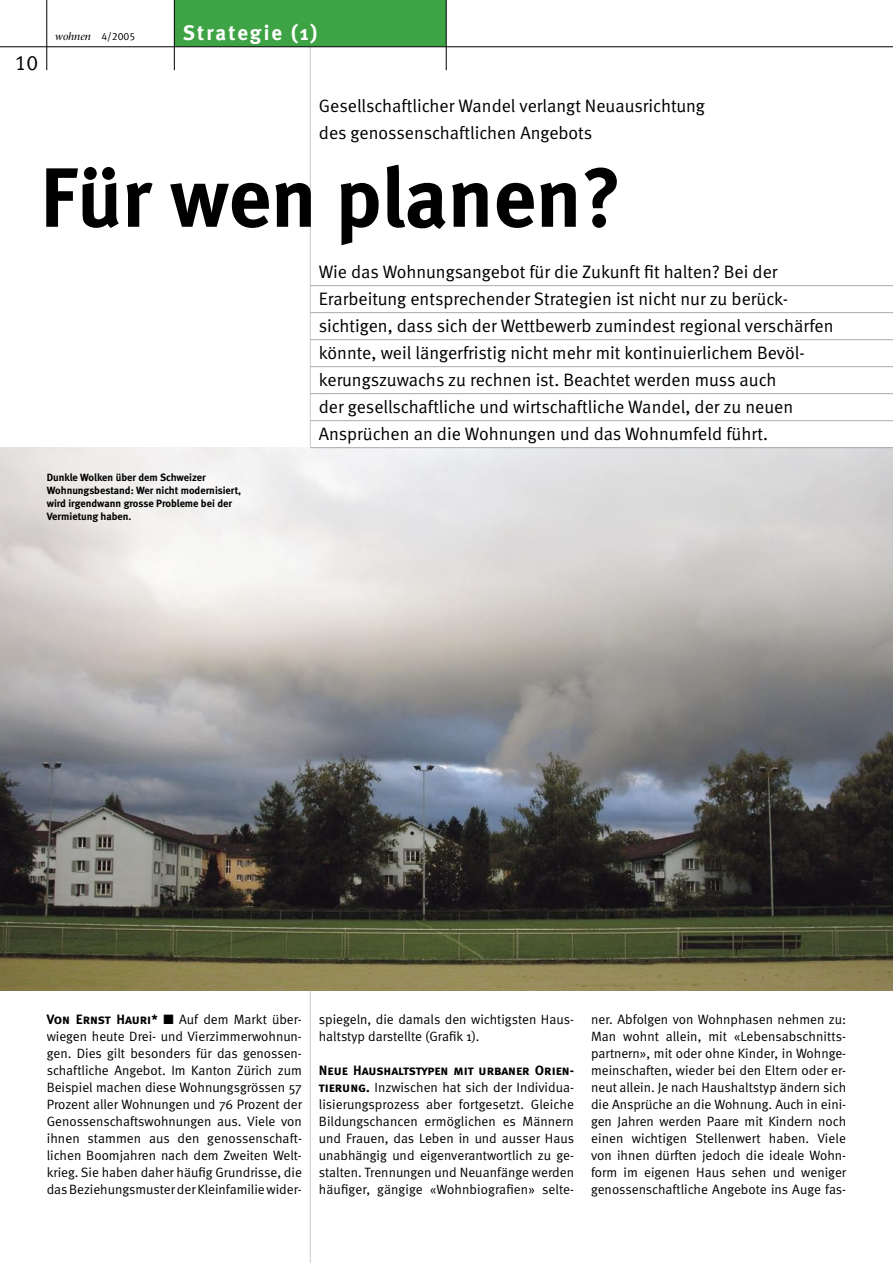
<style>
.page{position:relative;width:893px;height:1263px;background:#fff}
.page>*{position:absolute;margin:0;border:0;box-sizing:border-box;transform-origin:0 0}
.Headline{font:700 84px "Meta";color:#000}
.t1{font:700 21px "Meta";letter-spacing:.1em;color:#fff}
.t2{font:21px "Meta Normal LF";color:#000}
.Lead{font:18px "Meta Normal";color:#000}
.Overhead{font:18px "Meta Normal";color:#000}
.Grundschrift{font:13.5px/17px "Meta Normal";color:#000;text-align:justify}
.Bildlegende{font:700 10.5px/12.8px "Meta";color:#000}
.t3{font:italic 10.5px "Stone Serif";color:#000}
.s1{font-family:"Meta Normal LF";font-style:normal}
.s2{font-family:"Meta Bold Caps"}
</style>
<div class="page">
<hr style="left:310px;top:47px;width:1px;height:1216px;background:#cbcbcb">
<img style="left:0;top:448px;width:893px;height:542px">
<hr style="left:310px;top:285px;width:583px;height:1px;background:#aaa">
<hr style="left:310px;top:312px;width:583px;height:1px;background:#aaa">
<hr style="left:310px;top:339px;width:583px;height:1px;background:#aaa">
<hr style="left:310px;top:366px;width:583px;height:1px;background:#aaa">
<hr style="left:310px;top:393px;width:583px;height:1px;background:#aaa">
<hr style="left:310px;top:420px;width:583px;height:1px;background:#aaa">
<hr style="left:310px;top:447px;width:583px;height:1px;background:#aaa">
<div style="left:175px;top:0;width:271px;height:46px;background:#3ea345"></div>
<hr style="left:0;top:46px;width:893px;height:1px;background:#000">
<hr style="left:174px;top:0;width:1px;height:70px;background:#000">
<hr style="left:446px;top:0;width:1px;height:70px;background:#000">
<hr style="left:46px;top:0;width:1px;height:70px;background:#000">
<p class="t2" style="left:15px;top:51px;width:25px">10</p>
<p class="t3" style="left:55px;top:31px;width:82px">wohnen <span class="s1">4/2005</span></p>
<p class="t1" style="left:183px;top:21px;width:136px">Strategie (1)</p>
<p class="Overhead" style="left:319px;top:96px;width:388px">Gesellschaftlicher Wandel verlangt Neuausrichtung</p>
<p class="Overhead" style="left:319px;top:123px;width:275px">des genossenschaftlichen Angebots</p>
<p class="Headline" style="left:40px;top:148px;width:583px">Für wen planen?</p>
<p class="Lead" style="left:319px;top:261px;width:460px">Wie das Wohnungsangebot für die Zukunft fit halten? Bei der</p>
<p class="Lead" style="left:319px;top:288px;width:471px">Erarbeitung entsprechender Strategien ist nicht nur zu berück-</p>
<p class="Lead" style="left:319px;top:315px;width:516px">sichtigen, dass sich der Wettbewerb zumindest regional verschärfen</p>
<p class="Lead" style="left:319px;top:342px;width:488px">könnte, weil längerfristig nicht mehr mit kontinuierlichem Bevöl-</p>
<p class="Lead" style="left:319px;top:369px;width:459px">kerungszuwachs zu rechnen ist. Beachtet werden muss auch</p>
<p class="Lead" style="left:319px;top:396px;width:476px">der gesellschaftliche und wirtschaftliche Wandel, der zu neuen</p>
<p class="Lead" style="left:319px;top:423px;width:451px">Ansprüchen an die Wohnungen und das Wohnumfeld führt.</p>
<p class="Bildlegende" style="left:47px;top:471px;width:196px">Dunkle Wolken über dem Schweizer Wohnungsbestand: Wer nicht modernisiert, wird irgendwann grosse Probleme bei der Vermietung haben.</p>
<p class="Grundschrift" style="left:47px;top:1011px;width:257px"><span class="s2">Von Ernst Hauri*</span> ■ Auf dem Markt über&shy;wiegen heute Drei- und Vierzimmerwohnun&shy;gen. Dies gilt besonders für das genossen&shy;schaftliche Angebot. Im Kanton Zürich zum Beispiel machen diese Wohnungsgrössen 57<br>Prozent aller Wohnungen und 76 Prozent der Genossenschaftswohnungen aus. Viele von ihnen stammen aus den genossenschaft&shy;lichen Boomjahren nach dem Zweiten Welt&shy;krieg. Sie haben daher häufig Grundrisse, die das Beziehungsmuster der Kleinfamilie wider-</p>
<p class="Grundschrift" style="left:319px;top:1011px;width:257px">spiegeln, die damals den wichtigsten Haus&shy;haltstyp darstellte (Grafik 1).</p>
<p class="Grundschrift" style="left:319px;top:1061px;width:257px"><span class="s2">Neue Haushaltstypen mit urbaner Orien&shy;tierung.</span> Inzwischen hat sich der Individua&shy;lisierungsprozess aber fortgesetzt. Gleiche Bildungschancen ermöglichen es Männern und Frauen, das Leben in und ausser Haus unabhängig und eigenverantwortlich zu ge&shy;stalten. Trennungen und Neuanfänge werden häufiger, gängige «Wohnbiografien» selte-</p>
<p class="Grundschrift" style="left:591px;top:1011px;width:257px">ner. Abfolgen von Wohnphasen nehmen zu:<br>Man wohnt allein, mit «Lebensabschnitts&shy;partnern», mit oder ohne Kinder, in Wohnge&shy;meinschaften, wieder bei den Eltern oder er&shy;neut allein. Je nach Haushaltstyp ändern sich die Ansprüche an die Wohnung. Auch in eini&shy;gen Jahren werden Paare mit Kindern noch einen wichtigen Stellenwert haben. Viele von ihnen dürften jedoch die ideale Wohn&shy;form im eigenen Haus sehen und weniger genossenschaftliche Angebote ins Auge fas-</p>
</div>
